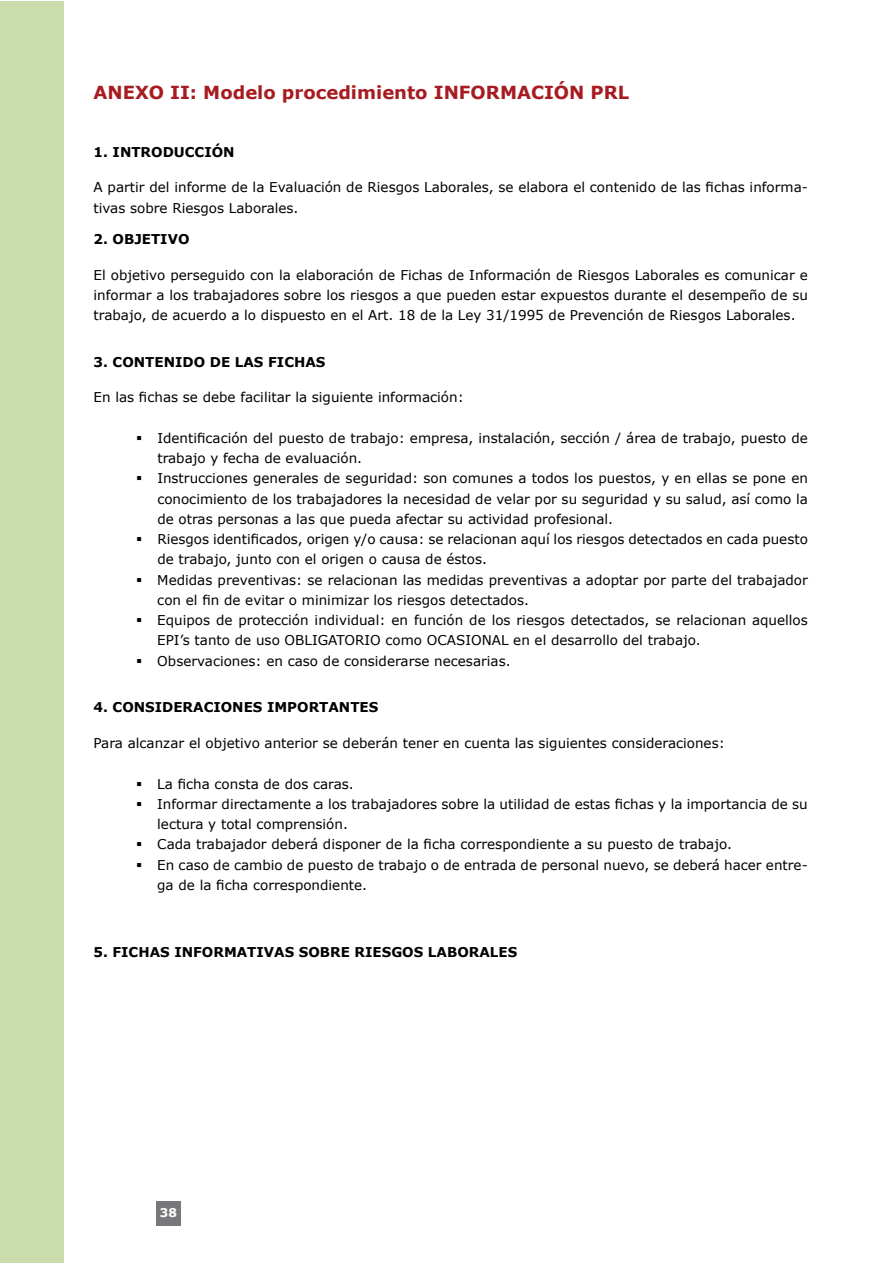
<style>
.page{position:relative;width:893px;height:1263px;background:#fff}
.page>*{position:absolute;margin:0;border:0;box-sizing:border-box;transform-origin:0 0}
.t1{font:700 18px "Verdana";color:#a71c20}
.t2{font:13.5px/20.2px "Verdana";color:#000}
.t3{font:700 13.5px "Verdana";color:#000}
.t4{font:700 12px "Verdana";color:#fff}
</style>
<div class="page">
<div style="left:156px;top:1201px;width:24px;height:24px;background:#77787b"></div>
<div style="left:0;top:2px;width:64px;height:1261px;background:#cbddad"></div>
<h1 class="t1" style="left:94px;top:81px;width:537px">ANEXO II: Modelo procedimiento INFORMACIÓN PRL</h1>
<p class="t3" style="left:94px;top:143px;width:143px">1. INTRODUCCIÓN</p>
<p class="t2" style="left:94px;top:177px;width:716px">A partir del informe de la Evaluación de Riesgos Laborales, se elabora el contenido de las fichas informa&shy;tivas sobre Riesgos Laborales.</p>
<p class="t3" style="left:94px;top:230px;width:97px">2. OBJETIVO</p>
<p class="t2" style="left:94px;top:264px;width:716px;text-align:justify">El objetivo perseguido con la elaboración de Fichas de Información de Riesgos Laborales es comunicar e informar a los trabajadores sobre los riesgos a que pueden estar expuestos durante el desempeño de su trabajo, de acuerdo a lo dispuesto en el Art. 18 de la Ley 31/1995 de Prevención de Riesgos Laborales.</p>
<p class="t3" style="left:94px;top:353px;width:233px">3. CONTENIDO DE LAS FICHAS</p>
<p class="t2" style="left:94px;top:387px;width:372px">En las fichas se debe facilitar la siguiente información:</p>
<p class="t2" style="left:157px;top:427px;width:652px">Identificación del puesto de trabajo: empresa, instalación, sección / área de trabajo, puesto de trabajo y fecha de evaluación.<br>Instrucciones generales de seguridad: son comunes a todos los puestos, y en ellas se pone en conocimiento de los trabajadores la necesidad de velar por su seguridad y su salud, así como la de otras personas a las que pueda afectar su actividad profesional.<br>Riesgos identificados, origen y/o causa: se relacionan aquí los riesgos detectados en cada puesto de trabajo, junto con el origen o causa de éstos.<br>Medidas preventivas: se relacionan las medidas preventivas a adoptar por parte del trabajador con el fin de evitar o minimizar los riesgos detectados.<br>Equipos de protección individual: en función de los riesgos detectados, se relacionan aquellos EPI’s tanto de uso OBLIGATORIO como OCASIONAL en el desarrollo del trabajo.<br>Observaciones: en caso de considerarse necesarias.</p>
<p class="t3" style="left:93px;top:699px;width:286px">4. CONSIDERACIONES IMPORTANTES</p>
<p class="t2" style="left:93px;top:732px;width:633px">Para alcanzar el objetivo anterior se deberán tener en cuenta las siguientes consideraciones:</p>
<p class="t2" style="left:157px;top:773px;width:652px">La ficha consta de dos caras.<br>Informar directamente a los trabajadores sobre la utilidad de estas fichas y la importancia de su lectura y total comprensión.<br>Cada trabajador deberá disponer de la ficha correspondiente a su puesto de trabajo.<br>En caso de cambio de puesto de trabajo o de entrada de personal nuevo, se deberá hacer entre&shy;ga de la ficha correspondiente.</p>
<p class="t3" style="left:93px;top:944px;width:425px">5. FICHAS INFORMATIVAS SOBRE RIESGOS LABORALES</p>
<p class="t4" style="left:160px;top:1205px;width:19px">38</p>
</div>
